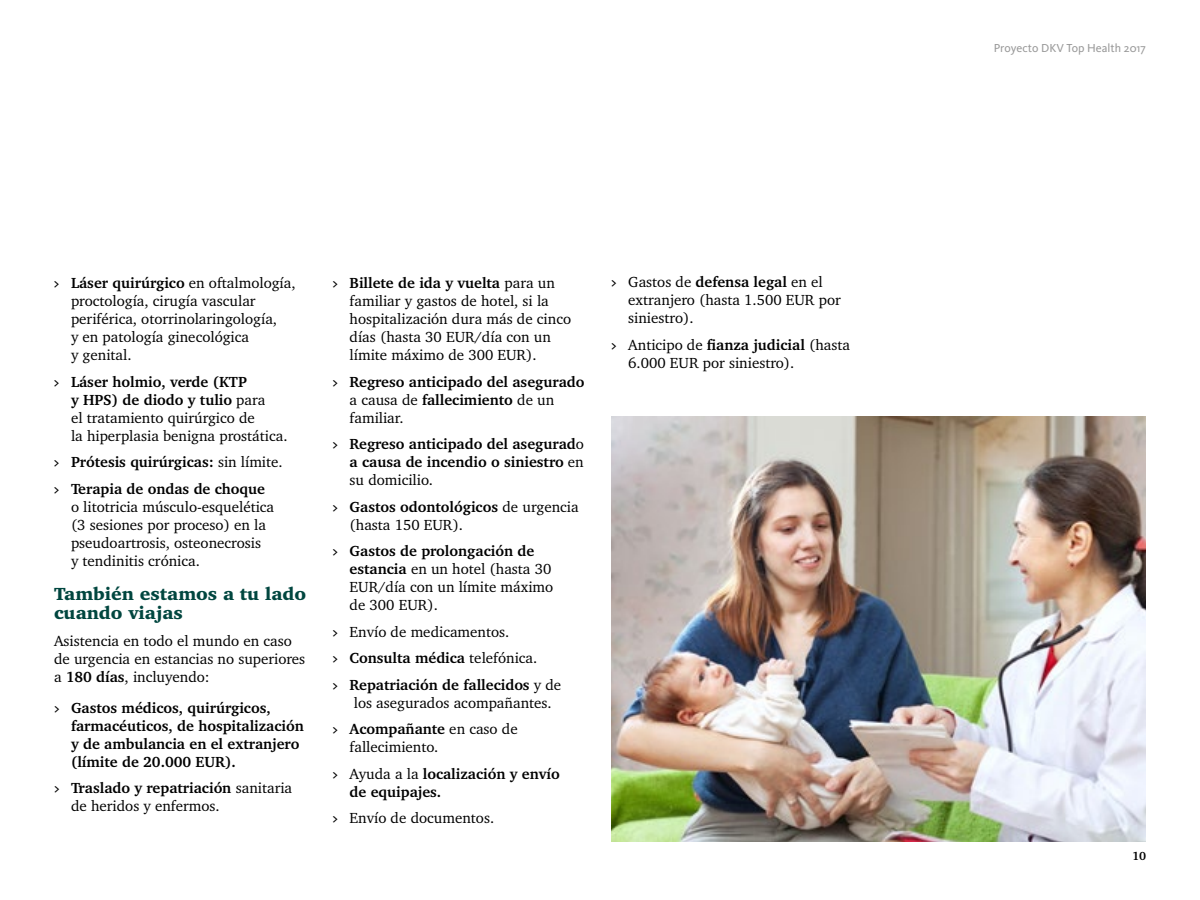
<style>
.page{position:relative;width:1200px;height:900px;background:#fff}
.page>*{position:absolute;margin:0;border:0;box-sizing:border-box;transform-origin:0 0}
.t1{font:900 18px/19.5px "Charter IT Cby BT";color:#00463f}
.t2{font:15px/18px "Charter IT Cby BT";color:#000}
.t3{font:700 15px/18px "Charter IT Cby BT";color:#000}
.t4{font:12px "Kievit";color:#999}
.t5{font:700 12px "Charter IT Cby BT";color:#000}
.s1{font-family:"Kievit Book SC"}
.s2{font-weight:700}
.s3{font-family:"Kievit Book SC";font-weight:400}
.s4{font-weight:400}
</style>
<div class="page">
<img style="left:611px;top:417px;width:535px;height:424px">
<p class="t2" style="left:71px;top:274px;width:226px;text-indent:-17px"><span class="s1">&gt;</span> <span class="s2">Láser quirúrgico</span> en oftalmología, proctología, cirugía vascular periférica, otorrinolaringología,<br>y en patología ginecológica<br>y genital.</p>
<p class="t2" style="left:71px;top:372px;width:218px;text-indent:-17px"><span class="s1">&gt;</span> <span class="s2">Láser holmio, verde (KTP<br>y HPS) de diodo y tulio</span> para<br>el tratamiento quirúrgico de<br>la hiperplasia benigna prostática.</p>
<p class="t3" style="left:54px;top:448px;width:230px;line-height:26.5px"><span class="s3">&gt;</span> Prótesis quirúrgicas: <span class="s4">sin límite. </span><span class="s3">&gt;</span> Terapia de ondas de choque</p>
<p class="t2" style="left:71px;top:497px;width:205px">o litotricia músculo-esquelética (3 sesiones por proceso) en la pseudoartrosis, osteonecrosis<br>y tendinitis crónica.</p>
<p class="t1" style="left:54px;top:584px;width:254px">También estamos a tu lado cuando viajas</p>
<p class="t2" style="left:54px;top:631px;width:253px">Asistencia en todo el mundo en caso de urgencia en estancias no superiores a <span class="s2">180 días</span>, incluyendo:</p>
<p class="t3" style="left:71px;top:698px;width:234px;text-indent:-17px"><span class="s3">&gt;</span> Gastos médicos, quirúrgicos, farmacéuticos, de hospitalización y de ambulancia en el extranjero (límite de 20.000 EUR).</p>
<p class="t2" style="left:71px;top:779px;width:223px;text-indent:-17px"><span class="s1">&gt;</span> <span class="s2">Traslado y repatriación</span> sanitaria de heridos y enfermos.</p>
<p class="t2" style="left:350px;top:274px;width:223px;text-indent:-17px"><span class="s1">&gt;</span> <span class="s2">Billete de ida y vuelta</span> para un familiar y gastos de hotel, si la hospitalización dura más de cinco días (hasta 30 EUR/día con un límite máximo de 300 EUR).</p>
<p class="t3" style="left:350px;top:372px;width:236px;text-indent:-17px"><span class="s3">&gt;</span> Regreso anticipado del asegurado <span class="s4">a causa de</span> fallecimiento <span class="s4">de un familiar.</span></p>
<p class="t3" style="left:350px;top:435px;width:236px;text-align:justify;text-indent:-17px"><span class="s3">&gt;</span> Regreso anticipado del asegurad<span class="s4">o </span>a causa de incendio o siniestro <span class="s4">en su domicilio.</span></p>
<p class="t2" style="left:350px;top:497px;width:231px;text-indent:-17px"><span class="s1">&gt;</span> <span class="s2">Gastos odontológicos</span> de urgencia (hasta 150 EUR).</p>
<p class="t2" style="left:350px;top:542px;width:205px;text-indent:-17px"><span class="s1">&gt;</span> <span class="s2">Gastos de prolongación de estancia</span> en un hotel (hasta 30<br>EUR/día con un límite máximo de 300 EUR).</p>
<p class="t3" style="left:333px;top:618px;width:230px;line-height:26.5px"><span class="s3">&gt;</span> <span class="s4">Envío de medicamentos.<br></span><span class="s3">&gt;</span> Consulta médica <span class="s4">telefónica.<br></span><span class="s3">&gt;</span> Repatriación de fallecidos <span class="s4">y de</span></p>
<p class="t2" style="left:333px;top:689px;width:221px;line-height:26.5px;text-indent:21px">los asegurados acompañantes. <span class="s1">&gt;</span> <span class="s2">Acompañante</span> en caso de</p>
<p class="t2" style="left:333px;top:733px;width:229px;line-height:26.5px;text-indent:17px">fallecimiento.<br><span class="s1">&gt;</span> Ayuda a la <span class="s2">localización y envío</span></p>
<p class="t2" style="left:333px;top:778px;width:163px;line-height:26.5px;text-indent:17px"><span class="s2">de equipajes.<br></span><span class="s1">&gt;</span> Envío de documentos.</p>
<p class="t2" style="left:628px;top:273px;width:214px;text-indent:-17px"><span class="s1">&gt;</span> Gastos de <span class="s2">defensa legal</span> en el extranjero (hasta 1.500 EUR por siniestro).</p>
<p class="t2" style="left:628px;top:336px;width:223px;text-indent:-17px"><span class="s1">&gt;</span> Anticipo de <span class="s2">fianza judicial</span> (hasta<br>6.000 EUR por siniestro).</p>
<p class="t4" style="left:994px;top:41px;width:154px">Proyecto DKV Top Health 2017</p>
<p class="t5" style="left:1132px;top:849px;width:15px">10</p>
</div>
